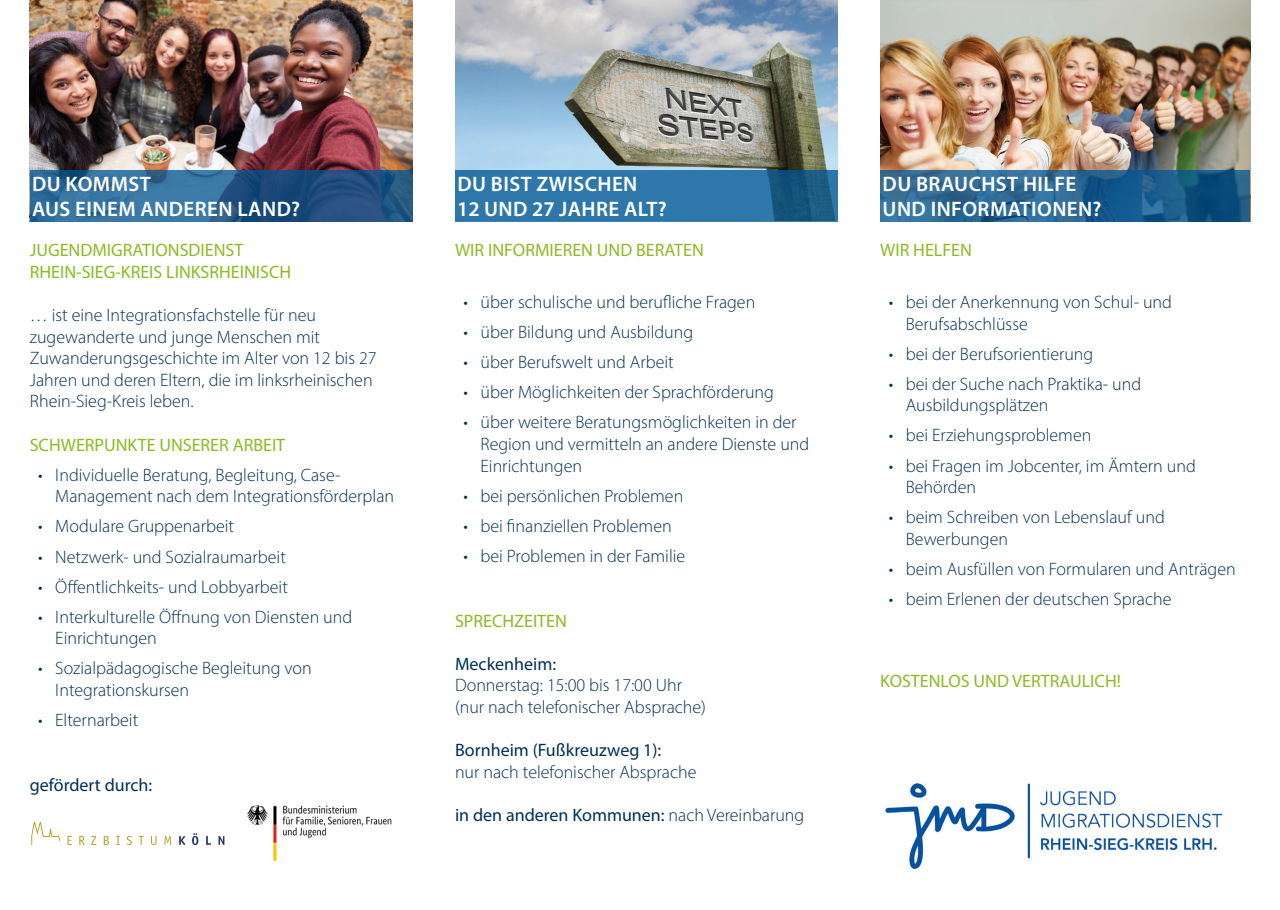
<style>
.page{position:relative;width:1280px;height:910px;background:#fff}
.page>*{position:absolute;margin:0;border:0;box-sizing:border-box;transform-origin:0 0}
.t1{font:600 21px "Myriad Pro";letter-spacing:.02em;color:#fff}
.t2{font:300 18px/21.6px "Myriad Pro";color:#003056}
.t3{font:18px "Myriad Pro";color:#8abb24}
.t4{font:18px "Myriad Pro";color:#003056}
.s1{font-weight:300}
</style>
<div class="page">
<img style="left:30px;top:0;width:382px;height:170px">
<svg style="left:30px;top:170px;width:382px;height:51px;background:#2a608e"></svg>
<img style="left:455px;top:0;width:383px;height:170px">
<img style="left:880px;top:0;width:370px;height:170px">
<svg style="left:455px;top:170px;width:383px;height:51px;background:#2a71a2"></svg>
<svg style="left:880px;top:170px;width:370px;height:51px;background:#24628e"></svg>
<svg style="left:31px;top:822px;width:29px;height:23px"></svg>
<svg style="left:68px;top:836px;width:103px;height:9px"></svg>
<svg style="left:179px;top:833px;width:45px;height:12px"></svg>
<img style="left:247px;top:805px;width:145px;height:57px">
<img style="left:885px;top:783px;width:338px;height:86px">
<p class="t1" style="left:32px;top:170px;width:120px">DU KOMMST</p>
<p class="t1" style="left:32px;top:196px;width:270px">AUS EINEM ANDEREN LAND?</p>
<p class="t3" style="left:30px;top:239px;width:215px">JUGENDMIGRATIONSDIENST</p>
<p class="t3" style="left:30px;top:261px;width:263px">RHEIN-SIEG-KREIS LINKSRHEINISCH</p>
<p class="t2" style="left:30px;top:304px;width:348px">… ist eine Integrationsfachstelle für neu zugewanderte und junge Menschen mit Zuwanderungsgeschichte im Alter von 12 bis 27<br>Jahren und deren Eltern, die im linksrheinischen Rhein-Sieg-Kreis leben.</p>
<p class="t3" style="left:30px;top:433px;width:257px">SCHWERPUNKTE UNSERER ARBEIT</p>
<p class="t2" style="left:55px;top:464px;width:340px;text-indent:-17px">• Individuelle Beratung, Begleitung, Case-<br>Management nach dem Integrationsförderplan</p>
<p class="t2" style="left:38px;top:515px;width:197px">• Modulare Gruppenarbeit</p>
<p class="t2" style="left:38px;top:546px;width:249px">• Netzwerk- und Sozialraumarbeit</p>
<p class="t2" style="left:38px;top:576px;width:251px">• Öffentlichkeits- und Lobbyarbeit</p>
<p class="t2" style="left:55px;top:606px;width:298px;text-indent:-17px">• Interkulturelle Öffnung von Diensten und<br>Einrichtungen</p>
<p class="t2" style="left:55px;top:657px;width:258px;text-indent:-17px">• Sozialpädagogische Begleitung von<br>Integrationskursen</p>
<p class="t2" style="left:38px;top:709px;width:102px">• Elternarbeit</p>
<p class="t4" style="left:30px;top:774px;width:124px">gefördert durch:</p>
<p class="t1" style="left:457px;top:170px;width:182px">DU BIST ZWISCHEN</p>
<p class="t1" style="left:457px;top:196px;width:211px">12 UND 27 JAHRE ALT?</p>
<p class="t3" style="left:455px;top:239px;width:250px">WIR INFORMIEREN UND BERATEN</p>
<p class="t2" style="left:463px;top:291px;width:293px">• über schulische und berufliche Fragen</p>
<p class="t2" style="left:463px;top:321px;width:231px">• über Bildung und Ausbildung</p>
<p class="t2" style="left:463px;top:351px;width:212px">• über Berufswelt und Arbeit</p>
<p class="t2" style="left:463px;top:381px;width:312px">• über Möglichkeiten der Sprachförderung</p>
<p class="t2" style="left:480px;top:411px;width:330px;text-indent:-17px">• über weitere Beratungsmöglichkeiten in der<br>Region und vermitteln an andere Dienste und<br>Einrichtungen</p>
<p class="t2" style="left:463px;top:485px;width:221px">• bei persönlichen Problemen</p>
<p class="t2" style="left:463px;top:515px;width:210px">• bei finanziellen Problemen</p>
<p class="t2" style="left:463px;top:545px;width:223px">• bei Problemen in der Familie</p>
<p class="t3" style="left:455px;top:609px;width:113px">SPRECHZEITEN</p>
<p class="t4" style="left:455px;top:653px;width:103px">Meckenheim:</p>
<p class="t2" style="left:455px;top:674px;width:228px">Donnerstag: 15:00 bis 17:00 Uhr</p>
<p class="t2" style="left:455px;top:696px;width:252px">(nur nach telefonischer Absprache)</p>
<p class="t4" style="left:455px;top:739px;width:208px">Bornheim (Fußkreuzweg 1):</p>
<p class="t2" style="left:455px;top:761px;width:243px">nur nach telefonischer Absprache</p>
<p class="t4" style="left:455px;top:804px;width:351px">in den anderen Kommunen: <span class="s1">nach Vereinbarung</span></p>
<p class="t1" style="left:882px;top:170px;width:195px">DU BRAUCHST HILFE</p>
<p class="t1" style="left:882px;top:196px;width:220px">UND INFORMATIONEN?</p>
<p class="t3" style="left:880px;top:239px;width:93px">WIR HELFEN</p>
<p class="t2" style="left:906px;top:291px;width:268px;text-indent:-17px">• bei der Anerkennung von Schul- und<br>Berufsabschlüsse</p>
<p class="t2" style="left:889px;top:343px;width:206px">• bei der Berufsorientierung</p>
<p class="t2" style="left:906px;top:373px;width:237px;text-indent:-17px">• bei der Suche nach Praktika- und<br>Ausbildungsplätzen</p>
<p class="t2" style="left:889px;top:424px;width:204px">• bei Erziehungsproblemen</p>
<p class="t2" style="left:906px;top:455px;width:292px;text-indent:-17px">• bei Fragen im Jobcenter, im Ämtern und<br>Behörden</p>
<p class="t2" style="left:906px;top:506px;width:260px;text-indent:-17px">• beim Schreiben von Lebenslauf und<br>Bewerbungen</p>
<p class="t2" style="left:889px;top:558px;width:348px">• beim Ausfüllen von Formularen und Anträgen</p>
<p class="t2" style="left:889px;top:588px;width:284px">• beim Erlenen der deutschen Sprache</p>
<p class="t3" style="left:880px;top:670px;width:242px">KOSTENLOS UND VERTRAULICH!</p>
</div>
